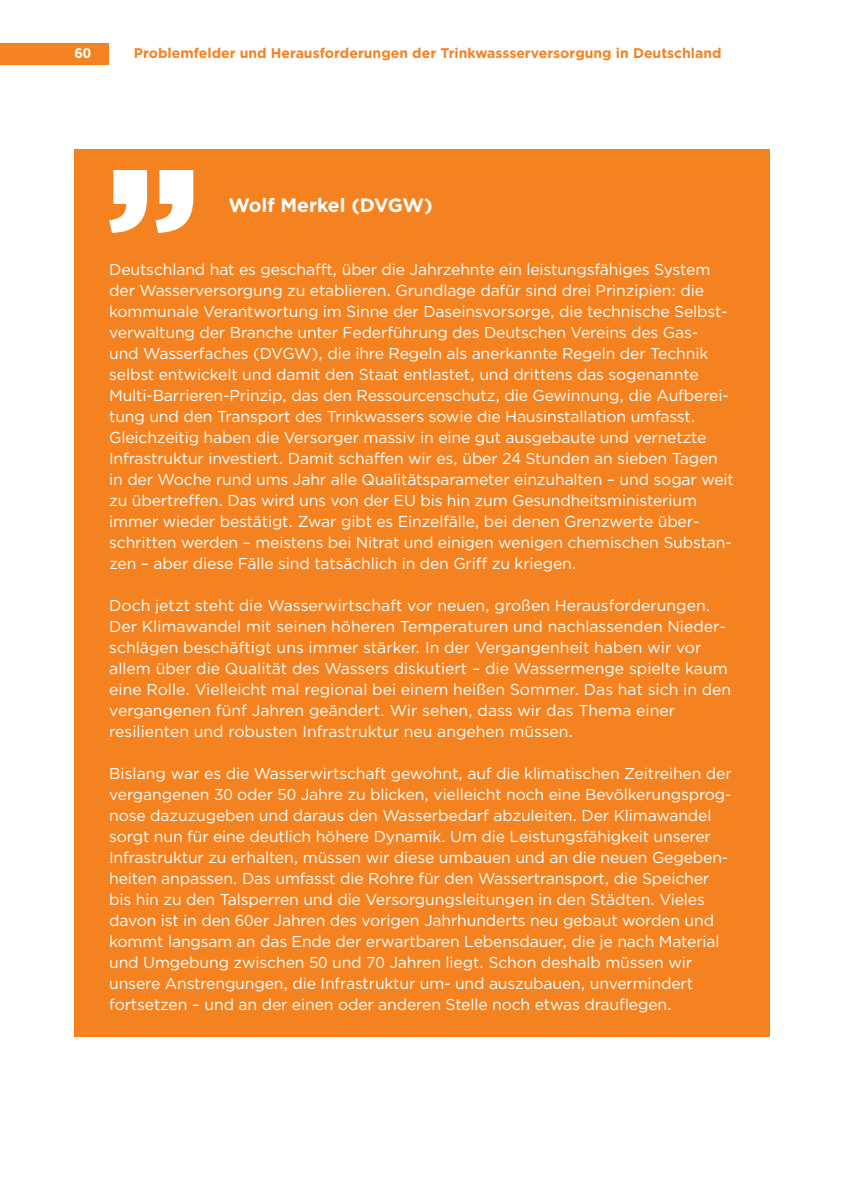
<style>
.page{position:relative;width:844px;height:1191px;background:#fff}
.page>*{position:absolute;margin:0;border:0;box-sizing:border-box;transform-origin:0 0}
.t1{font:700 19.25px "Gotham";color:#fff}
.t2{font:15.75px/21px "Gotham";letter-spacing:-.01em;color:#fff}
.t3{font:700 14px "Gotham";color:#f58220}
.t4{font:700 14px "Gotham";color:#fff}
</style>
<div class="page">
<div style="left:0;top:43px;width:108px;height:21px;background:#f58220"></div>
<div style="left:74px;top:149px;width:695px;height:887px;background:#f58220"></div>
<svg style="left:109px;top:170px;width:84px;height:63px"></svg>
<p class="t4" style="left:74px;top:44px;width:18px">60</p>
<p class="t3" style="left:134px;top:44px;width:589px">Problemfelder und Herausforderungen der Trinkwassserversorgung in Deutschland</p>
<p class="t1" style="left:228px;top:192px;width:206px">Wolf Merkel (DVGW)</p>
<p class="t2" style="left:109px;top:258px;width:626px">Deutschland hat es geschafft, über die Jahrzehnte ein leistungsfähiges System der Wasserversorgung zu etablieren. Grundlage dafür sind drei Prinzipien: die kommunale Verantwortung im Sinne der Daseinsvorsorge, die technische Selbst&shy;verwaltung der Branche unter Federführung des Deutschen Vereins des Gas-<br>und Wasserfaches (DVGW), die ihre Regeln als anerkannte Regeln der Technik selbst entwickelt und damit den Staat entlastet, und drittens das sogenannte Multi-Barrieren-Prinzip, das den Ressourcenschutz, die Gewinnung, die Aufberei&shy;tung und den Transport des Trinkwassers sowie die Hausinstallation umfasst.<br>Gleichzeitig haben die Versorger massiv in eine gut ausgebaute und vernetzte Infrastruktur investiert. Damit schaffen wir es, über 24 Stunden an sieben Tagen in der Woche rund ums Jahr alle Qualitätsparameter einzuhalten – und sogar weit zu übertreffen. Das wird uns von der EU bis hin zum Gesundheitsministerium immer wieder bestätigt. Zwar gibt es Einzelfälle, bei denen Grenzwerte über&shy;schritten werden – meistens bei Nitrat und einigen wenigen chemischen Substan&shy;zen – aber diese Fälle sind tatsächlich in den Griff zu kriegen.</p>
<p class="t2" style="left:109px;top:594px;width:623px">Doch jetzt steht die Wasserwirtschaft vor neuen, großen Herausforderungen.<br>Der Klimawandel mit seinen höheren Temperaturen und nachlassenden Nieder&shy;schlägen beschäftigt uns immer stärker. In der Vergangenheit haben wir vor allem über die Qualität des Wassers diskutiert – die Wassermenge spielte kaum eine Rolle. Vielleicht mal regional bei einem heißen Sommer. Das hat sich in den vergangenen fünf Jahren geändert. Wir sehen, dass wir das Thema einer resilienten und robusten Infrastruktur neu angehen müssen.</p>
<p class="t2" style="left:109px;top:762px;width:624px">Bislang war es die Wasserwirtschaft gewohnt, auf die klimatischen Zeitreihen der vergangenen 30 oder 50 Jahre zu blicken, vielleicht noch eine Bevölkerungsprog&shy;nose dazuzugeben und daraus den Wasserbedarf abzuleiten. Der Klimawandel sorgt nun für eine deutlich höhere Dynamik. Um die Leistungsfähigkeit unserer Infrastruktur zu erhalten, müssen wir diese umbauen und an die neuen Gegeben&shy;heiten anpassen. Das umfasst die Rohre für den Wassertransport, die Speicher bis hin zu den Talsperren und die Versorgungsleitungen in den Städten. Vieles davon ist in den 60er Jahren des vorigen Jahrhunderts neu gebaut worden und kommt langsam an das Ende der erwartbaren Lebensdauer, die je nach Material und Umgebung zwischen 50 und 70 Jahren liegt. Schon deshalb müssen wir unsere Anstrengungen, die Infrastruktur um- und auszubauen, unvermindert fortsetzen – und an der einen oder anderen Stelle noch etwas drauflegen.</p>
</div>
